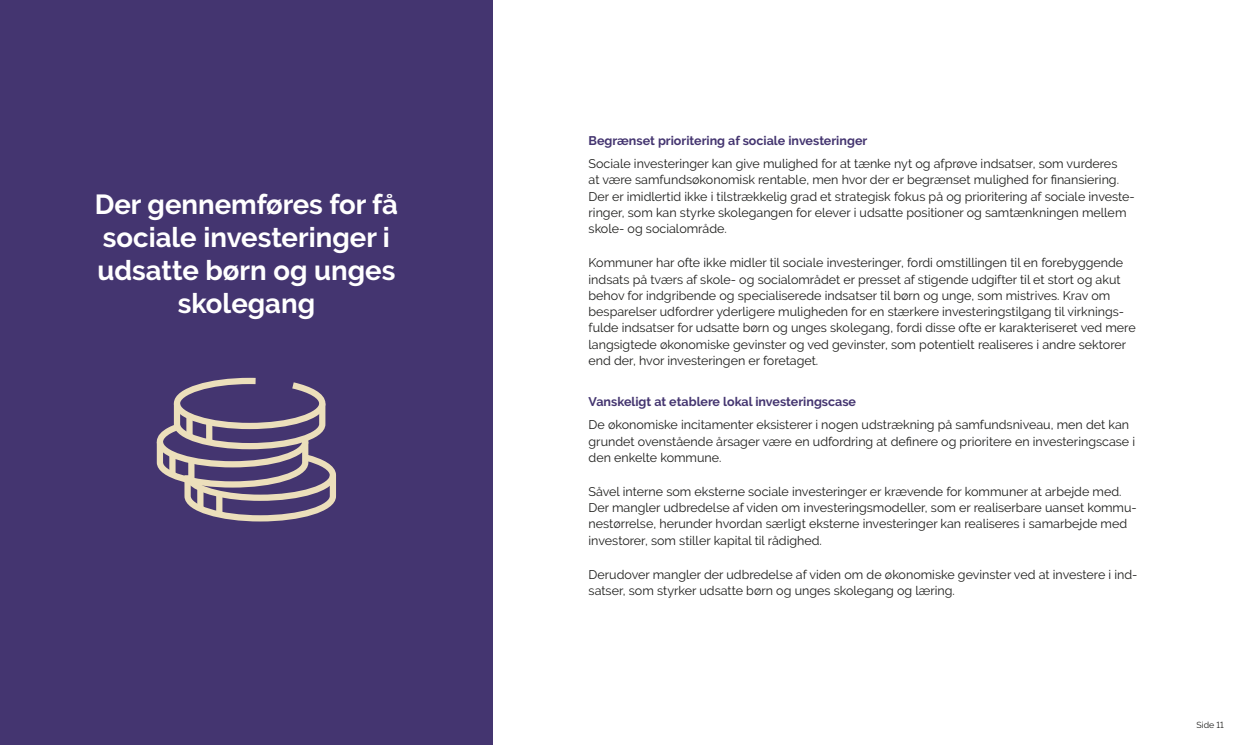
<style>
.page{position:relative;width:1241px;height:745px;background:#fff}
.page>*{position:absolute;margin:0;border:0;box-sizing:border-box;transform-origin:0 0}
.H2_Udfordringer{font:700 27.5px/33px "Raleway";color:#fff;text-align:center}
.P-txt{font:12.5px/16.2px "Raleway";color:#1d1d1b}
.H3_Underunderoverskr{font:700 12.5px "Raleway";color:#443570}
.t1{font:8.75px "Raleway";color:#1d1d1b}
</style>
<div class="page">
<div style="left:0;top:0;width:493px;height:744px;background:#443570"></div>
<svg style="left:156px;top:377px;width:180px;height:145px"></svg>
<div style="left:186px;top:415px;width:7px;height:21px;background:#ecdfbb"></div>
<div style="left:206px;top:421px;width:6px;height:21px;background:#ecdfbb"></div>
<h2 class="H2_Udfordringer" style="left:95px;top:188px;width:305px">Der gennemføres for få sociale investeringer i udsatte børn og unges skolegang</h2>
<h3 class="H3_Underunderoverskr" style="left:588px;top:133px;width:280px">Begrænset prioritering af sociale investeringer</h3>
<p class="P-txt" style="left:588px;top:155px;width:547px">Sociale investeringer kan give mulighed for at tænke nyt og afprøve indsatser, som vurderes<br>at være samfundsøkonomisk rentable, men hvor der er begrænset mulighed for finansiering.<br>Der er imidlertid ikke i tilstrækkelig grad et strategisk fokus på og prioritering af sociale investe&shy;ringer, som kan styrke skolegangen for elever i udsatte positioner og samtænkningen mellem skole- og socialområde.</p>
<p class="P-txt" style="left:588px;top:254px;width:548px">Kommuner har ofte ikke midler til sociale investeringer, fordi omstillingen til en forebyggende indsats på tværs af skole- og socialområdet er presset af stigende udgifter til et stort og akut behov for indgribende og specialiserede indsatser til børn og unge, som mistrives. Krav om besparelser udfordrer yderligere muligheden for en stærkere investeringstilgang til virknings&shy;fulde indsatser for udsatte børn og unges skolegang, fordi disse ofte er karakteriseret ved mere langsigtede økonomiske gevinster og ved gevinster, som potentielt realiseres i andre sektorer end der, hvor investeringen er foretaget.</p>
<h3 class="H3_Underunderoverskr" style="left:588px;top:394px;width:269px">Vanskeligt at etablere lokal investeringscase</h3>
<p class="P-txt" style="left:588px;top:416px;width:548px">De økonomiske incitamenter eksisterer i nogen udstrækning på samfundsniveau, men det kan grundet ovenstående årsager være en udfordring at definere og prioritere en investeringscase i den enkelte kommune.</p>
<p class="P-txt" style="left:588px;top:483px;width:549px">Såvel interne som eksterne sociale investeringer er krævende for kommuner at arbejde med.<br>Der mangler udbredelse af viden om investeringsmodeller, som er realiserbare uanset kommu&shy;nestørrelse, herunder hvordan særligt eksterne investeringer kan realiseres i samarbejde med investorer, som stiller kapital til rådighed.</p>
<p class="P-txt" style="left:588px;top:565px;width:550px">Derudover mangler der udbredelse af viden om de økonomiske gevinster ved at investere i ind&shy;satser, som styrker udsatte børn og unges skolegang og læring.</p>
<p class="t1" style="left:1196px;top:719px;width:29px">Side 11</p>
</div>
